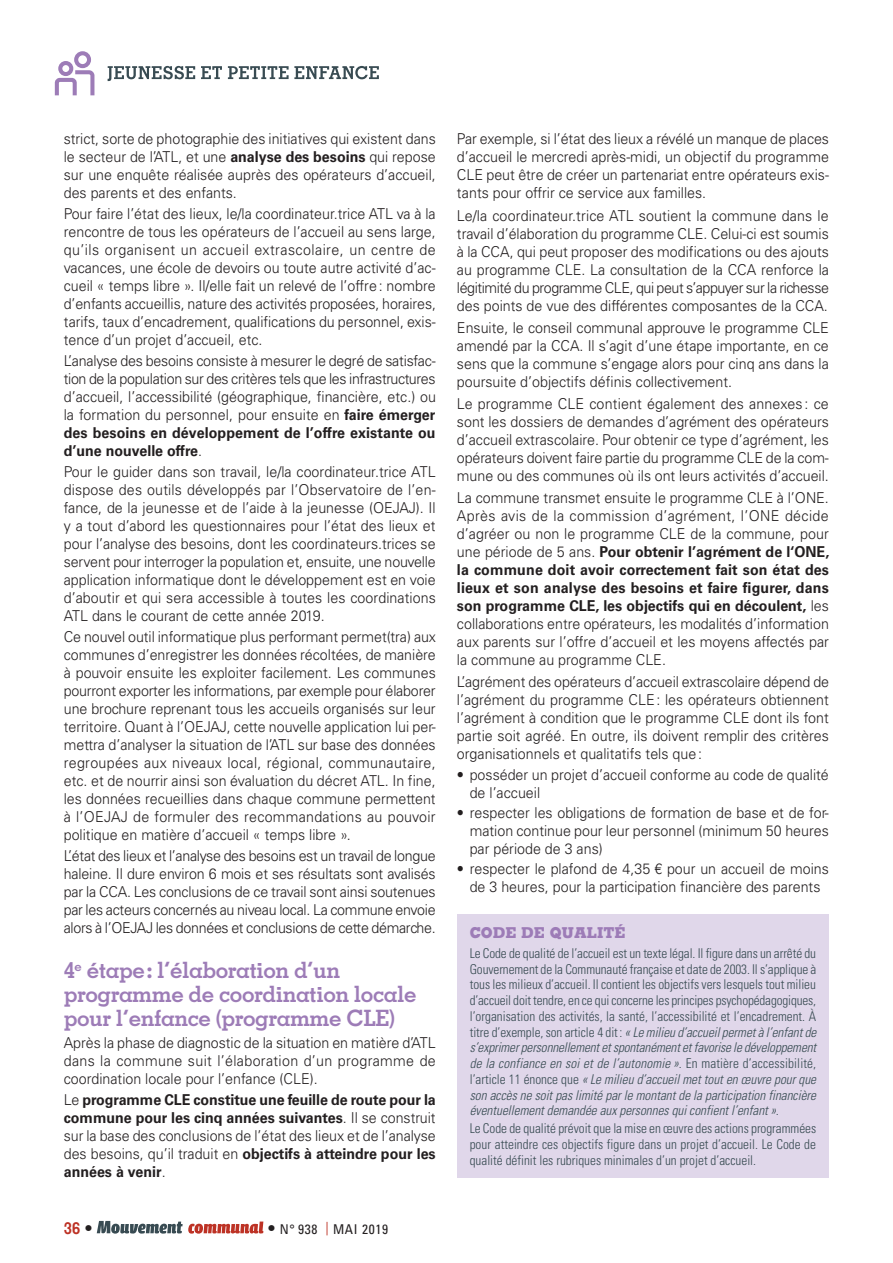
<style>
.page{position:relative;width:893px;height:1263px;background:#fff}
.page>*{position:absolute;margin:0;border:0;box-sizing:border-box;transform-origin:0 0}
.t1{font:700 22.5px/24px "Memphis LT Std";letter-spacing:-.02em;color:#9d7cb7}
.t2{font:700 16.5px "Memphis LT Std";color:#bd3225}
.t3{font:300 15px/18px "Univers LT Std";color:#231f20;text-align:justify;scale:.95 1}
.t4{font:700 15px/18px "Univers LT Std";color:#231f20;text-align:justify;scale:.95 1}
.t5{font:800 15px "Memphis LT Std";color:#9d7cb7;scale:.95 1}
.t6{font:300 condensed 13.5px/15.8px "Univers LT Std";color:#384b52;text-align:justify}
.t7{font:condensed 13.5px "Univers LT Std";letter-spacing:.05em;color:#231f20}
.s1{font-weight:700}
.s2{font-weight:300}
.s3{color:#231f20}
.s4{font-family:"Memphis LT Std";font-weight:700;font-stretch:normal;font-size:16.5px}
.s5{color:#bd3225}
.s6{font-style:italic}
</style>
<div class="page">
<div style="left:58px;top:61px;width:15px;height:15px;border:4px solid #9d7cb7;border-radius:50%"></div>
<div style="left:74px;top:51px;width:17px;height:17px;border:4px solid #9d7cb7;border-radius:50%"></div>
<svg style="left:54px;top:68px;width:41px;height:28px"></svg>
<svg style="left:108px;top:66px;width:271px;height:15px"></svg>
<div style="left:457px;top:914px;width:372px;height:264px;background:#e0d7ea"></div>
<svg style="left:97px;top:1221px;width:166px;height:13px"></svg>
<p class="t3" style="left:64px;top:131px;width:393px">strict, sorte de photographie des initiatives qui existent dans le secteur de l’ATL, et une <span class="s1">analyse des besoins</span> qui repose sur une enquête réalisée auprès des opérateurs d’accueil, des parents et des enfants.</p>
<p class="t3" style="left:64px;top:206px;width:393px">Pour faire l’état des lieux, le/la coordinateur.trice ATL va à la rencontre de tous les opérateurs de l’accueil au sens large, qu’ils organisent un accueil extrascolaire, un centre de vacances, une école de devoirs ou toute autre activité d’ac&shy;cueil « temps libre ». Il/elle fait un relevé de l’offre : nombre d’enfants accueillis, nature des activités proposées, horaires, tarifs, taux d’encadrement, qualifications du personnel, exis&shy;tence d’un projet d’accueil, etc.</p>
<p class="t3" style="left:64px;top:353px;width:393px">L’analyse des besoins consiste à mesurer le degré de satisfac&shy;tion de la population sur des critères tels que les infrastructures d’accueil, l’accessibilité (géographique, financière, etc.) ou la formation du personnel, pour ensuite en <span class="s1">faire émerger des besoins en développement de l’offre existante ou d’une nouvelle offre</span>.</p>
<p class="t3" style="left:64px;top:464px;width:393px">Pour le guider dans son travail, le/la coordinateur.trice ATL dispose des outils développés par l’Observatoire de l’en&shy;fance, de la jeunesse et de l’aide à la jeunesse (OEJAJ). Il y a tout d’abord les questionnaires pour l’état des lieux et pour l’analyse des besoins, dont les coordinateurs.trices se servent pour interroger la population et, ensuite, une nouvelle application informatique dont le développement est en voie d’aboutir et qui sera accessible à toutes les coordinations ATL dans le courant de cette année 2019.</p>
<p class="t3" style="left:64px;top:629px;width:393px">Ce nouvel outil informatique plus performant permet(tra) aux communes d’enregistrer les données récoltées, de manière à pouvoir ensuite les exploiter facilement. Les communes pourront exporter les informations, par exemple pour élaborer une brochure reprenant tous les accueils organisés sur leur territoire. Quant à l’OEJAJ, cette nouvelle application lui per&shy;mettra d’analyser la situation de l’ATL sur base des données regroupées aux niveaux local, régional, communautaire, etc. et de nourrir ainsi son évaluation du décret ATL. In fine, les données recueillies dans chaque commune permettent à l’OEJAJ de formuler des recommandations au pouvoir politique en matière d’accueil « temps libre ».</p>
<p class="t3" style="left:64px;top:848px;width:393px">L’état des lieux et l’analyse des besoins est un travail de longue haleine. Il dure environ 6 mois et ses résultats sont avalisés par la CCA. Les conclusions de ce travail sont ainsi soutenues par les acteurs concernés au niveau local. La commune envoie alors à l’OEJAJ les données et conclusions de cette démarche.</p>
<h1 class="t1" style="left:64px;top:960px;width:354px">4<sup>e</sup> étape : l’élaboration d’un programme de coordination locale pour l’enfance (programme CLE)</h1>
<p class="t3" style="left:64px;top:1035px;width:393px">Après la phase de diagnostic de la situation en matière d’ATL dans la commune suit l’élaboration d’un programme de coordination locale pour l’enfance (CLE).</p>
<p class="t4" style="left:64px;top:1092px;width:393px"><span class="s2">Le</span> programme CLE constitue une feuille de route pour la commune pour les cinq années suivantes<span class="s2">. Il se construit sur la base des conclusions de l’état des lieux et de l’analyse des besoins, qu’il traduit en</span> objectifs à atteindre pour les années à venir<span class="s2">.</span></p>
<p class="t2" style="left:64px;top:1221px;width:30px">36 <span class="s3">•</span></p>
<p class="t7" style="left:267px;top:1221px;width:122px"><span class="s4">•</span> N° 938 <span class="s5">|</span> MAI 2019</p>
<p class="t3" style="left:457px;top:131px;width:393px">Par exemple, si l’état des lieux a révélé un manque de places d’accueil le mercredi après-midi, un objectif du programme CLE peut être de créer un partenariat entre opérateurs exis&shy;tants pour offrir ce service aux familles.</p>
<p class="t3" style="left:457px;top:207px;width:393px">Le/la coordinateur.trice ATL soutient la commune dans le travail d’élaboration du programme CLE. Celui-ci est soumis à la CCA, qui peut proposer des modifications ou des ajouts au programme CLE. La consultation de la CCA renforce la légitimité du programme CLE, qui peut s’appuyer sur la richesse des points de vue des différentes composantes de la CCA.</p>
<p class="t3" style="left:457px;top:319px;width:393px">Ensuite, le conseil communal approuve le programme CLE amendé par la CCA. Il s’agit d’une étape importante, en ce sens que la commune s’engage alors pour cinq ans dans la poursuite d’objectifs définis collectivement.</p>
<p class="t3" style="left:457px;top:396px;width:393px">Le programme CLE contient également des annexes : ce sont les dossiers de demandes d’agrément des opérateurs d’accueil extrascolaire. Pour obtenir ce type d’agrément, les opérateurs doivent faire partie du programme CLE de la com&shy;mune ou des communes où ils ont leurs activités d’accueil.</p>
<p class="t3" style="left:457px;top:490px;width:393px">La commune transmet ensuite le programme CLE à l’ONE.<br>Après avis de la commission d’agrément, l’ONE décide d’agréer ou non le programme CLE de la commune, pour une période de 5 ans. <span class="s1">Pour obtenir l’agrément de l‘ONE, la commune doit avoir correctement fait son état des lieux et son analyse des besoins et faire figurer, dans son programme CLE, les objectifs qui en découlent,</span> les collaborations entre opérateurs, les modalités d’information aux parents sur l’offre d’accueil et les moyens affectés par la commune au programme CLE.</p>
<p class="t3" style="left:457px;top:674px;width:393px">L’agrément des opérateurs d’accueil extrascolaire dépend de l’agrément du programme CLE : les opérateurs obtiennent l’agrément à condition que le programme CLE dont ils font partie soit agréé. En outre, ils doivent remplir des critères organisationnels et qualitatifs tels que :</p>
<p class="t3" style="left:470px;top:766px;width:380px;text-indent:-13px">• posséder un projet d’accueil conforme au code de qualité de l’accueil</p>
<p class="t3" style="left:470px;top:804px;width:380px;text-indent:-13px">• respecter les obligations de formation de base et de for&shy;mation continue pour leur personnel (minimum 50 heures par période de 3 ans)</p>
<p class="t3" style="left:457px;top:860px;width:393px;text-align:center">• respecter le plafond de 4,35 € pour un accueil de moins de 3 heures, pour la participation financière des parents</p>
<p class="t5" style="left:470px;top:924px;width:166px">CODE DE QUALITÉ</p>
<p class="t6" style="left:470px;top:946px;width:348px">Le Code de qualité de l’accueil est un texte légal. Il figure dans un arrêté du Gouvernement de la Communauté française et date de 2003. Il s’applique à tous les milieux d’accueil. Il contient les objectifs vers lesquels tout milieu d’accueil doit tendre, en ce qui concerne les principes psychopédagogiques, l’organisation des activités, la santé, l’accessibilité et l’encadrement. À titre d’exemple, son article 4 dit : <span class="s6">« Le milieu d’accueil permet à l’enfant de s’exprimer personnellement et spontanément et favorise le développement de la confiance en soi et de l’autonomie »</span>. En matière d’accessibilité, l’article 11 énonce que <span class="s6">« Le milieu d’accueil met tout en œuvre pour que son accès ne soit pas limité par le montant de la participation financière éventuellement demandée aux personnes qui confient l’enfant ».</span></p>
<p class="t6" style="left:470px;top:1121px;width:348px">Le Code de qualité prévoit que la mise en œuvre des actions programmées pour atteindre ces objectifs figure dans un projet d’accueil. Le Code de qualité définit les rubriques minimales d’un projet d’accueil.</p>
</div>
